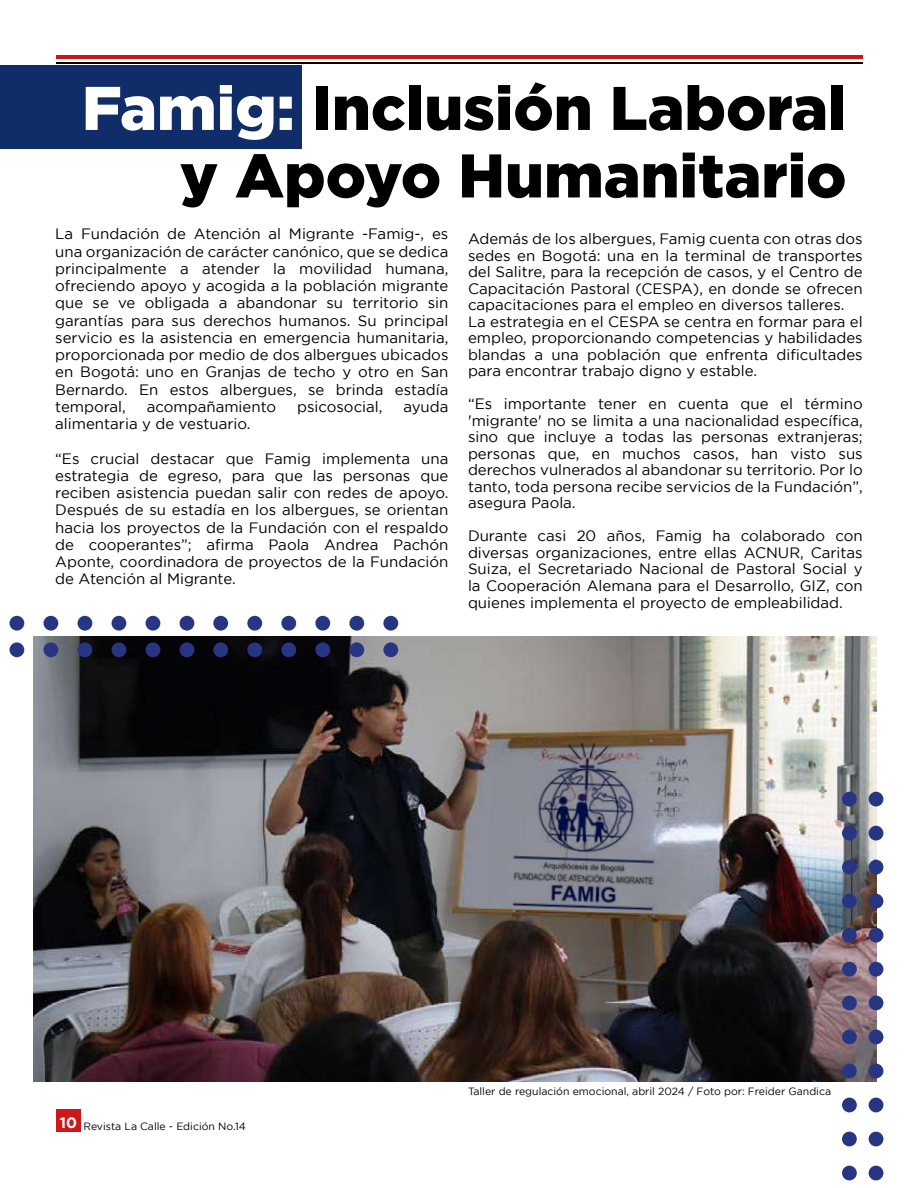
<style>
.page{position:relative;width:918px;height:1188px;background:#fff}
.page>*{position:absolute;margin:0;border:0;box-sizing:border-box;transform-origin:0 0}
.t1{font:900 61.5px/67.5px "Gotham";color:#000;text-align:right}
.t2{font:15px/17.2px "Gotham";color:#000;text-align:justify}
.t3{font:10.5px "Gotham";color:#000}
.s1{color:#fff}
</style>
<div class="page">
<hr style="left:56px;top:55px;width:807px;height:4px;background:#cd171a">
<hr style="left:56px;top:62px;width:807px;height:1px;background:#000">
<div style="left:0;top:65px;width:302px;height:84px;background:#102d69"></div>
<div style="left:56px;top:1110px;width:25px;height:22px;background:#cd171a"></div>
<img style="left:33px;top:637px;width:843px;height:444px">
<img style="left:487px;top:733px;width:200px;height:185px">
<div style="left:9px;top:616px;width:15px;height:15px;background:#283583;border-radius:50%"></div>
<div style="left:44px;top:616px;width:14px;height:15px;background:#283583;border-radius:50%"></div>
<div style="left:78px;top:616px;width:14px;height:15px;background:#283583;border-radius:50%"></div>
<div style="left:112px;top:616px;width:14px;height:15px;background:#283583;border-radius:50%"></div>
<div style="left:146px;top:616px;width:14px;height:15px;background:#283583;border-radius:50%"></div>
<div style="left:180px;top:616px;width:14px;height:15px;background:#283583;border-radius:50%"></div>
<div style="left:9px;top:642px;width:15px;height:15px;background:#283583;border-radius:50%"></div>
<div style="left:44px;top:642px;width:14px;height:15px;background:#283583;border-radius:50%"></div>
<div style="left:78px;top:642px;width:14px;height:15px;background:#283583;border-radius:50%"></div>
<div style="left:112px;top:642px;width:14px;height:15px;background:#283583;border-radius:50%"></div>
<div style="left:146px;top:642px;width:14px;height:15px;background:#283583;border-radius:50%"></div>
<div style="left:180px;top:642px;width:14px;height:15px;background:#283583;border-radius:50%"></div>
<div style="left:213px;top:616px;width:15px;height:15px;background:#283583;border-radius:50%"></div>
<div style="left:247px;top:616px;width:15px;height:15px;background:#283583;border-radius:50%"></div>
<div style="left:281px;top:616px;width:15px;height:15px;background:#283583;border-radius:50%"></div>
<div style="left:315px;top:616px;width:15px;height:15px;background:#283583;border-radius:50%"></div>
<div style="left:349px;top:616px;width:15px;height:15px;background:#283583;border-radius:50%"></div>
<div style="left:383px;top:616px;width:15px;height:15px;background:#283583;border-radius:50%"></div>
<div style="left:213px;top:642px;width:15px;height:15px;background:#283583;border-radius:50%"></div>
<div style="left:247px;top:642px;width:15px;height:15px;background:#283583;border-radius:50%"></div>
<div style="left:281px;top:642px;width:15px;height:15px;background:#283583;border-radius:50%"></div>
<div style="left:315px;top:642px;width:15px;height:15px;background:#283583;border-radius:50%"></div>
<div style="left:349px;top:642px;width:15px;height:15px;background:#283583;border-radius:50%"></div>
<div style="left:383px;top:642px;width:15px;height:15px;background:#283583;border-radius:50%"></div>
<div style="left:869px;top:792px;width:14px;height:15px;background:#283583;border-radius:50%"></div>
<div style="left:869px;top:826px;width:14px;height:15px;background:#283583;border-radius:50%"></div>
<div style="left:869px;top:860px;width:14px;height:15px;background:#283583;border-radius:50%"></div>
<div style="left:869px;top:894px;width:14px;height:15px;background:#283583;border-radius:50%"></div>
<div style="left:869px;top:928px;width:14px;height:15px;background:#283583;border-radius:50%"></div>
<div style="left:869px;top:962px;width:14px;height:15px;background:#283583;border-radius:50%"></div>
<div style="left:842px;top:792px;width:15px;height:15px;background:#283583;border-radius:50%"></div>
<div style="left:842px;top:826px;width:15px;height:15px;background:#283583;border-radius:50%"></div>
<div style="left:842px;top:860px;width:15px;height:15px;background:#283583;border-radius:50%"></div>
<div style="left:842px;top:894px;width:15px;height:15px;background:#283583;border-radius:50%"></div>
<div style="left:842px;top:928px;width:15px;height:15px;background:#283583;border-radius:50%"></div>
<div style="left:842px;top:962px;width:15px;height:15px;background:#283583;border-radius:50%"></div>
<div style="left:869px;top:996px;width:14px;height:14px;background:#283583;border-radius:50%"></div>
<div style="left:869px;top:1030px;width:14px;height:14px;background:#283583;border-radius:50%"></div>
<div style="left:869px;top:1064px;width:14px;height:14px;background:#283583;border-radius:50%"></div>
<div style="left:869px;top:1098px;width:14px;height:14px;background:#283583;border-radius:50%"></div>
<div style="left:869px;top:1132px;width:14px;height:14px;background:#283583;border-radius:50%"></div>
<div style="left:869px;top:1166px;width:14px;height:14px;background:#283583;border-radius:50%"></div>
<div style="left:842px;top:996px;width:15px;height:14px;background:#283583;border-radius:50%"></div>
<div style="left:842px;top:1030px;width:15px;height:14px;background:#283583;border-radius:50%"></div>
<div style="left:842px;top:1064px;width:15px;height:14px;background:#283583;border-radius:50%"></div>
<div style="left:842px;top:1098px;width:15px;height:14px;background:#283583;border-radius:50%"></div>
<div style="left:842px;top:1132px;width:15px;height:14px;background:#283583;border-radius:50%"></div>
<div style="left:842px;top:1166px;width:15px;height:14px;background:#283583;border-radius:50%"></div>
<h1 class="t1" style="left:82px;top:73px;width:766px"><span class="s1">Famig:</span> Inclusión Laboral y Apoyo Humanitario</h1>
<p class="t2" style="left:468px;top:230px;width:396px;line-height:16.5px;text-align:left">Además de los albergues, Famig cuenta con otras dos sedes en Bogotá: una en la terminal de transportes del Salitre, para la recepción de casos, y el Centro de Capacitación Pastoral (CESPA), en donde se ofrecen capacitaciones para el empleo en diversos talleres.<br>La estrategia en el CESPA se centra en formar para el empleo, proporcionando competencias y habilidades blandas a una población que enfrenta dificultades para encontrar trabajo digno y estable.</p>
<p class="t2" style="left:468px;top:395px;width:396px;line-height:16.5px">“Es importante tener en cuenta que el término 'migrante' no se limita a una nacionalidad específica, sino que incluye a todas las personas extranjeras; personas que, en muchos casos, han visto sus derechos vulnerados al abandonar su territorio. Por lo tanto, toda persona recibe servicios de la Fundación”, asegura Paola.</p>
<p class="t2" style="left:468px;top:527px;width:396px;line-height:16.6px">Durante casi 20 años, Famig ha colaborado con diversas organizaciones, entre ellas ACNUR, Caritas Suiza, el Secretariado Nacional de Pastoral Social y la Cooperación Alemana para el Desarrollo, GIZ, con quienes implementa el proyecto de empleabilidad.</p>
<p class="t2" style="left:55px;top:225px;width:395px">La Fundación de Atención al Migrante -Famig-, es una organización de carácter canónico, que se dedica principalmente a atender la movilidad humana, ofreciendo apoyo y acogida a la población migrante que se ve obligada a abandonar su territorio sin garantías para sus derechos humanos. Su principal servicio es la asistencia en emergencia humanitaria, proporcionada por medio de dos albergues ubicados en Bogotá: uno en Granjas de techo y otro en San Bernardo. En estos albergues, se brinda estadía temporal,</p>
<p class="t2" style="left:147px;top:398px;width:131px">acompañamiento</p>
<p class="t2" style="left:297px;top:398px;width:87px">psicosocial,</p>
<p class="t2" style="left:403px;top:398px;width:47px">ayuda</p>
<p class="t2" style="left:55px;top:415px;width:197px">alimentaria y de vestuario.</p>
<p class="t2" style="left:55px;top:450px;width:395px">“Es crucial destacar que Famig implementa una estrategia de egreso, para que las personas que reciben asistencia puedan salir con redes de apoyo.<br>Después de su estadía en los albergues, se orientan hacia los proyectos de la Fundación con el respaldo de cooperantes”; afirma Paola Andrea Pachón Aponte, coordinadora de proyectos de la Fundación de Atención al Migrante.</p>
<p class="t3" style="left:60px;top:1120px;width:188px"><sup>10</sup> Revista La Calle - Edición No.14</p>
<p class="t3" style="left:468px;top:1086px;width:365px">Taller de regulación emocional, abril 2024 / Foto por: Freider Gandica</p>
</div>
